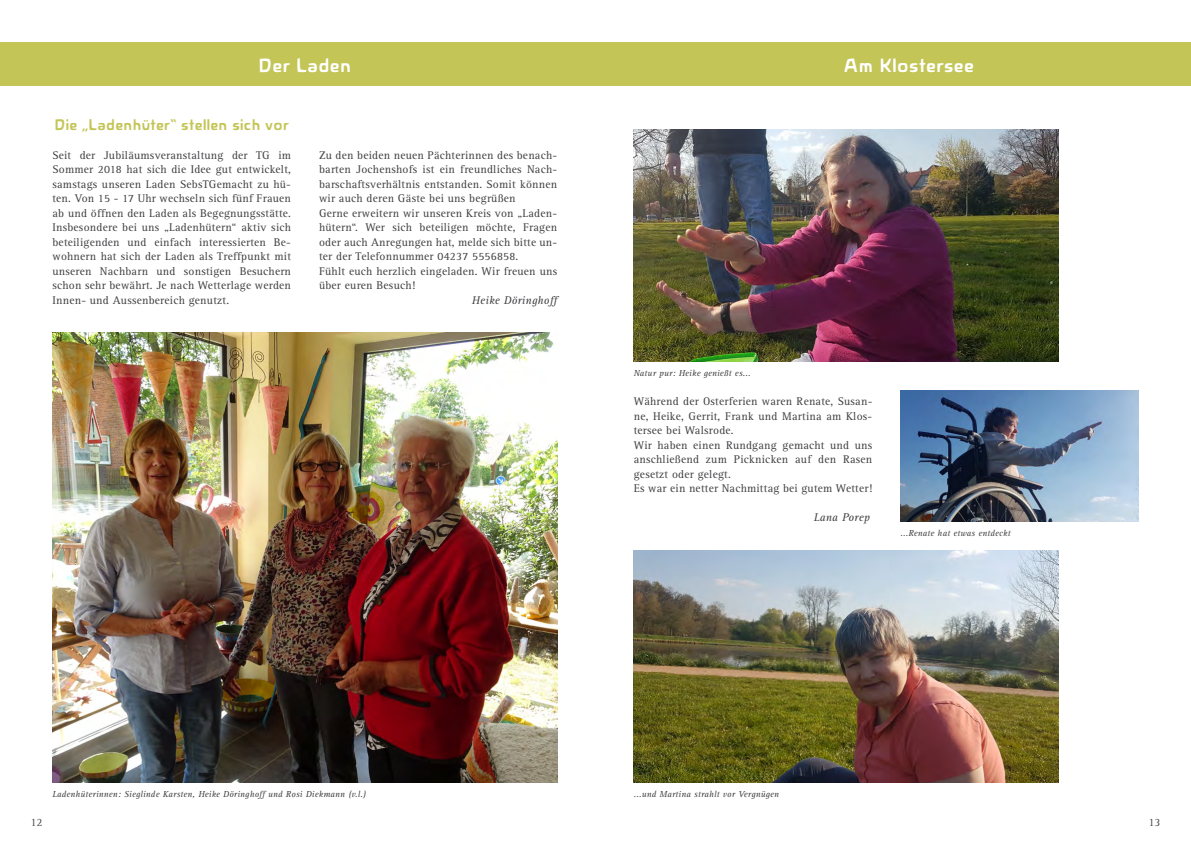
<style>
.page{position:relative;width:1191px;height:842px;background:#fff}
.page>*{position:absolute;margin:0;border:0;box-sizing:border-box;transform-origin:0 0}
.t1{font:700 20px "Novalis JY";letter-spacing:.02em;color:#fff}
.t2{font:700 16px "Novalis JY";letter-spacing:.02em;color:#c3c557}
.t3{font:11.5px/14.5px "Rotis Serif";letter-spacing:.02em;color:#3e3d40}
.t4{font:italic 11.5px "Rotis Serif";letter-spacing:.02em;color:#3e3d40}
.t5{font:11.5px "Rotis Serif";color:#4b4b4d}
.t6{font:italic 9px "Rotis Serif";letter-spacing:.02em;color:#3e3d40}
</style>
<div class="page">
<div style="left:0;top:43px;width:595px;height:43px;background:#c3c557"></div>
<div style="left:595px;top:43px;width:596px;height:43px;background:#c3c557"></div>
<img style="left:52px;top:333px;width:505px;height:449px">
<img style="left:634px;top:550px;width:424px;height:232px">
<img style="left:634px;top:130px;width:424px;height:232px">
<img style="left:900px;top:391px;width:238px;height:130px">
<h1 class="t1" style="left:258px;top:53px;width:94px">Der Laden</h1>
<h1 class="t1" style="left:843px;top:53px;width:132px">Am Klostersee</h1>
<h2 class="t2" style="left:54px;top:115px;width:236px">Die „Ladenhüter“ stellen sich vor</h2>
<p class="t3" style="left:52px;top:148px;width:240px;text-align:justify">Seit der Jubiläumsveranstaltung der TG im Sommer 2018 hat sich die Idee gut entwickelt, samstags unseren Laden SebsTGemacht zu hü&shy;ten. Von 15 - 17 Uhr wechseln sich fünf Frauen ab und öffnen den Laden als Begegnungsstätte.<br>Insbesondere bei uns „Ladenhütern“ aktiv sich beteiligenden und einfach interessierten Be&shy;wohnern hat sich der Laden als Treffpunkt mit unseren Nachbarn und sonstigen Besuchern schon sehr bewährt. Je nach Wetterlage werden Innen- und Aussenbereich genutzt.</p>
<p class="t3" style="left:319px;top:148px;width:240px">Zu den beiden neuen Pächterinnen des benach&shy;barten Jochenshofs ist ein freundliches Nach&shy;barschaftsverhältnis entstanden. Somit können wir auch deren Gäste bei uns begrüßen<br>Gerne erweitern wir unseren Kreis von „Laden&shy;hütern“. Wer sich beteiligen möchte, Fragen oder auch Anregungen hat, melde sich bitte un&shy;ter der Telefonnummer 04237 5556858.<br>Fühlt euch herzlich eingeladen. Wir freuen uns über euren Besuch!</p>
<p class="t4" style="left:472px;top:293px;width:87px">Heike Döringhoff</p>
<p class="t6" style="left:634px;top:368px;width:118px">Natur pur: Heike genießt es...</p>
<p class="t3" style="left:634px;top:394px;width:240px">Während der Osterferien waren Renate, Susan&shy;ne, Heike, Gerrit, Frank und Martina am Klos&shy;tersee bei Walsrode.<br>Wir haben einen Rundgang gemacht und uns anschließend zum Picknicken auf den Rasen gesetzt oder gelegt.<br>Es war ein netter Nachmittag bei gutem Wetter!</p>
<p class="t4" style="left:814px;top:511px;width:58px">Lana Porep</p>
<p class="t6" style="left:900px;top:527px;width:112px">...Renate hat etwas entdeckt</p>
<p class="t6" style="left:52px;top:789px;width:315px">Ladenhüterinnen: Sieglinde Karsten, Heike Döringhoff und Rosi Diekmann (v.l.)</p>
<p class="t6" style="left:634px;top:788px;width:147px">...und Martina strahlt vor Vergnügen</p>
<p class="t5" style="left:30px;top:815px;width:14px">12</p>
<p class="t5" style="left:1148px;top:815px;width:14px">13</p>
</div>
